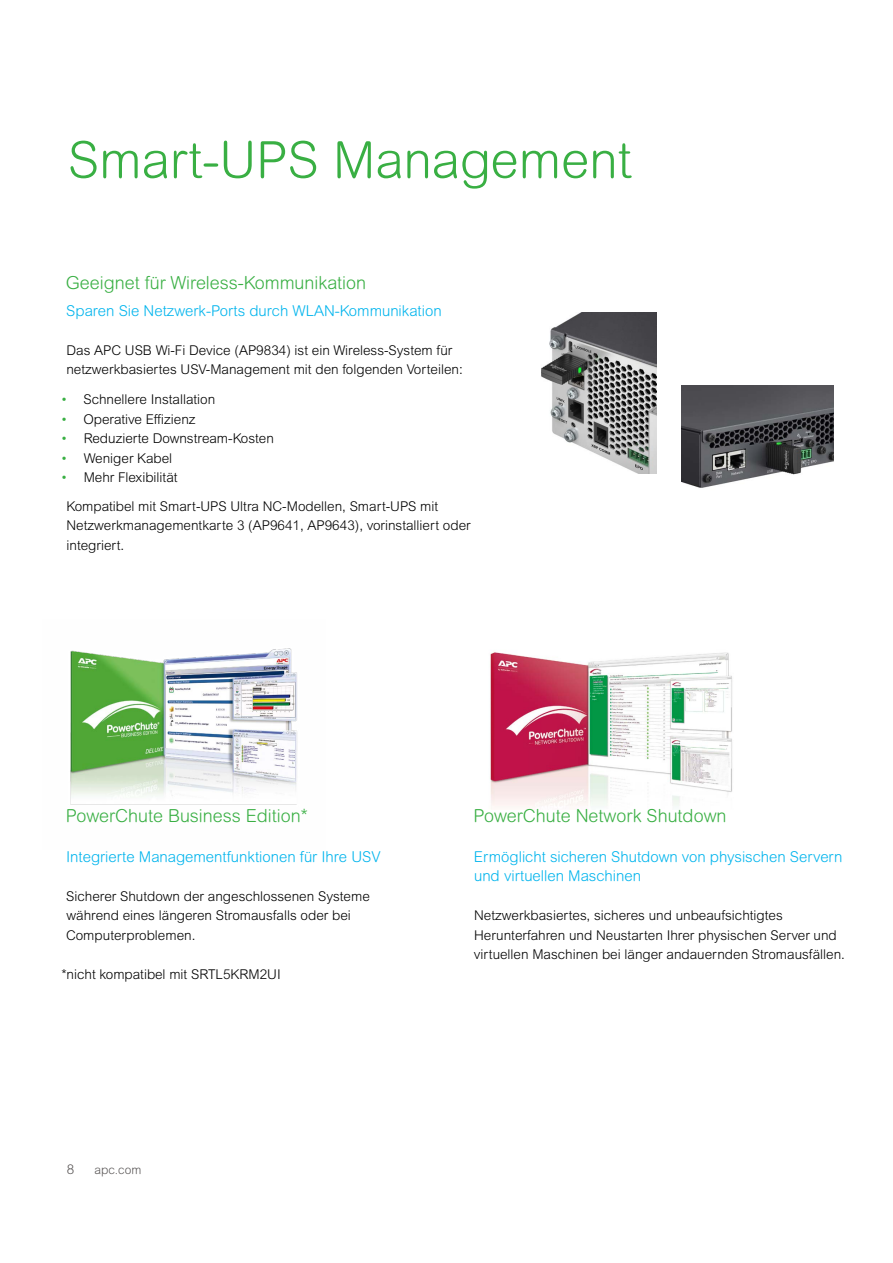
<style>
.page{position:relative;width:893px;height:1263px;background:#fff}
.page>*{position:absolute;margin:0;border:0;box-sizing:border-box;transform-origin:0 0}
.t1{font:300 51px "Arial Rounded MT Pro";color:#39af43}
.t2{font:300 18px "Arial Rounded MT Std";color:#39af43}
.t3{font:300 15px/19.5px "Arial Rounded MT Std";color:#00b4ed}
.t4{font:300 13.5px/19.5px "Arial MT Pro";color:#000}
.t5{font:300 13.5px "Arial Rounded MT Pro";color:#000}
.t6{font:300 13.5px "Arial MT Pro";color:#5a5757}
.t7{font:300 12px "Arial Rounded MT Pro";color:#5a5757}
.s1{color:#39af43}
</style>
<div class="page">
<img style="left:70px;top:648px;width:227px;height:157px">
<img style="left:490px;top:652px;width:242px;height:155px">
<img style="left:681px;top:386px;width:152px;height:102px">
<img style="left:541px;top:313px;width:116px;height:161px">
<h1 class="t1" style="left:68px;top:130px;width:565px">Smart-UPS Management</h1>
<h2 class="t2" style="left:66px;top:272px;width:302px">Geeignet für Wireless-Kommunikation</h2>
<p class="t3" style="left:66px;top:301px;width:377px">Sparen Sie Netzwerk-Ports durch WLAN-Kommunikation</p>
<p class="t4" style="left:66px;top:340px;width:398px">Das APC USB Wi-Fi Device (AP9834) ist ein Wireless-System für netzwerkbasiertes USV-Management mit den folgenden Vorteilen:</p>
<p class="t4" style="left:61px;top:390px;width:156px"><span class="s1">•</span> Schnellere Installation</p>
<p class="t4" style="left:61px;top:410px;width:136px"><span class="s1">•</span> Operative Effizienz</p>
<p class="t5" style="left:62px;top:431px;width:214px"><span class="s1">•</span> Reduzierte Downstream-Kosten</p>
<p class="t4" style="left:61px;top:449px;width:113px"><span class="s1">•</span> Weniger Kabel</p>
<p class="t4" style="left:66px;top:464px;width:373px;line-height:28.2px;text-indent:-6px"><span class="s1">•</span> Mehr Flexibilität<br>Kompatibel mit Smart-UPS Ultra NC-Modellen, Smart-UPS mit</p>
<p class="t4" style="left:66px;top:516px;width:406px">Netzwerkmanagementkarte 3 (AP9641, AP9643), vorinstalliert oder integriert.</p>
<h2 class="t2" style="left:66px;top:805px;width:243px">PowerChute Business Edition*</h2>
<p class="t3" style="left:66px;top:847px;width:316px">Integrierte Managementfunktionen für Ihre USV</p>
<p class="t4" style="left:66px;top:886px;width:305px">Sicherer Shutdown der angeschlossenen Systeme während eines längeren Stromausfalls oder bei<br>Computerproblemen.</p>
<p class="t4" style="left:61px;top:964px;width:221px">*nicht kompatibel mit SRTL5KRM2UI</p>
<p class="t6" style="left:67px;top:1160px;width:9px">8</p>
<p class="t7" style="left:95px;top:1162px;width:48px">apc.com</p>
<h2 class="t2" style="left:473px;top:805px;width:254px">PowerChute Network Shutdown</h2>
<p class="t3" style="left:474px;top:847px;width:370px">Ermöglicht sicheren Shutdown von physischen Servern und virtuellen Maschinen</p>
<p class="t4" style="left:474px;top:906px;width:373px">Netzwerkbasiertes, sicheres und unbeaufsichtigtes<br>Herunterfahren und Neustarten Ihrer physischen Server und virtuellen Maschinen bei länger andauernden Stromausfällen.</p>
</div>
